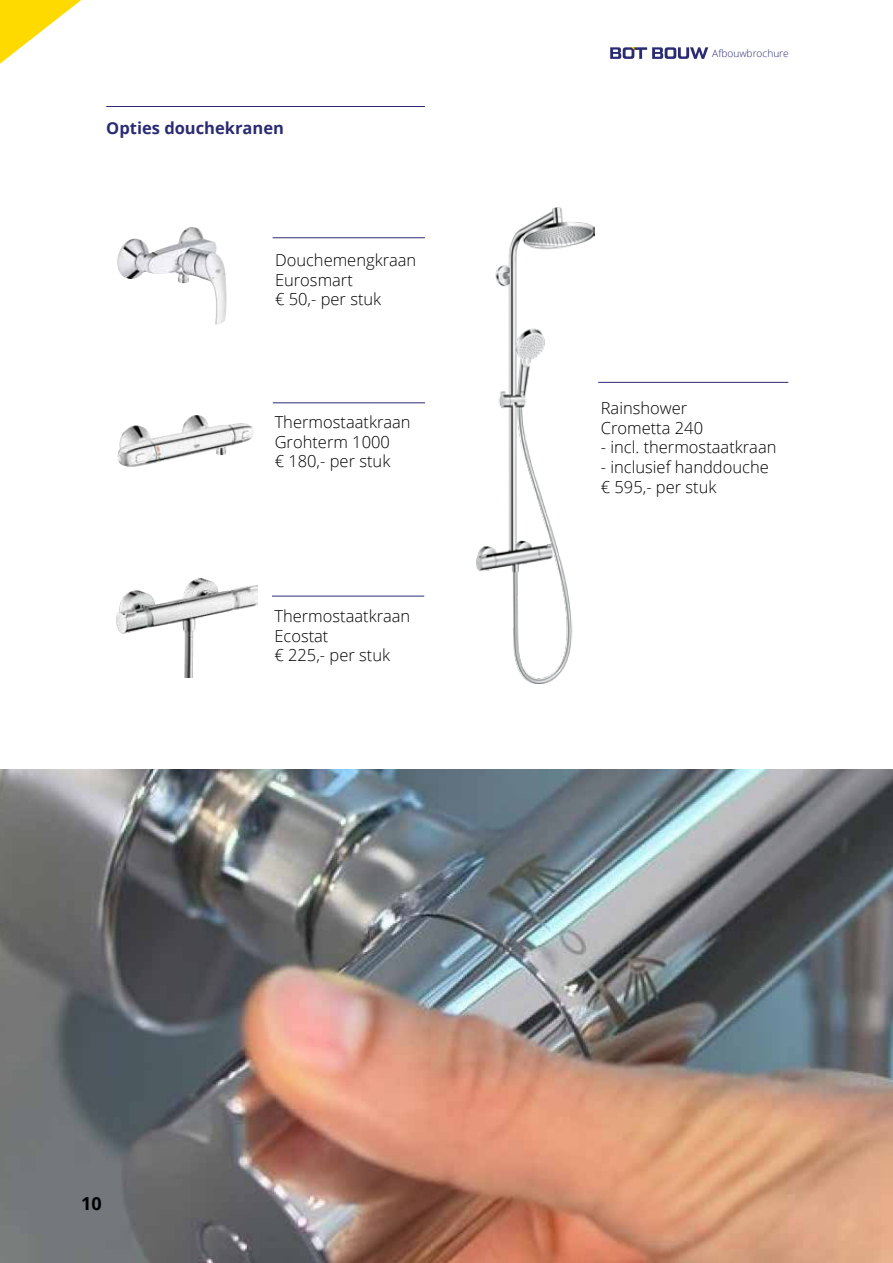
<style>
.page{position:relative;width:893px;height:1263px;background:#fff}
.page>*{position:absolute;margin:0;border:0;box-sizing:border-box;transform-origin:0 0}
.t1{font:700 18px "Open Sans";color:#000}
.t2{font:300 16.5px/19.8px "Open Sans";color:#000}
.t3{font:700 16.5px "Open Sans";color:#2b2b74}
.t4{font:300 10.2px "Open Sans";color:#2b2b74}
</style>
<div class="page">
<svg style="left:610px;top:47px;width:98px;height:12px"></svg>
<hr style="left:892px;top:0;width:1px;height:1263px;background:#2b2b74">
<img style="left:0;top:770px;width:892px;height:493px">
<img style="left:117px;top:578px;width:141px;height:99px">
<img style="left:117px;top:227px;width:110px;height:98px">
<img style="left:477px;top:208px;width:117px;height:475px">
<hr style="left:106px;top:106px;width:319px;height:1px;background:#2b2b74">
<hr style="left:273px;top:237px;width:152px;height:1px;background:#2b2b74">
<hr style="left:273px;top:403px;width:152px;height:1px;background:#2b2b74">
<hr style="left:272px;top:596px;width:152px;height:1px;background:#2b2b74">
<hr style="left:598px;top:382px;width:190px;height:1px;background:#2b2b74">
<img style="left:118px;top:415px;width:136px;height:52px">
<svg style="left:0;top:0;width:81px;height:64px"></svg>
<p class="t3" style="left:106px;top:116px;width:179px">Opties douchekranen</p>
<p class="t2" style="left:275px;top:249px;width:143px">Douchemengkraan<br>Eurosmart<br>€ 50,- per stuk</p>
<p class="t2" style="left:275px;top:411px;width:137px">Thermostaatkraan<br>Grohterm 1000<br>€ 180,- per stuk</p>
<p class="t2" style="left:274px;top:605px;width:137px">Thermostaatkraan<br>Ecostat<br>€ 225,- per stuk</p>
<p class="t4" style="left:712px;top:46px;width:78px">Afbouwbrochure</p>
<p class="t2" style="left:601px;top:397px;width:104px">Rainshower<br>Crometta 240</p>
<p class="t2" style="left:601px;top:437px;width:177px">- incl. thermostaatkraan</p>
<p class="t2" style="left:601px;top:457px;width:169px">- inclusief handdouche € 595,- per stuk</p>
<p class="t1" style="left:81px;top:1191px;width:22px">10</p>
</div>
